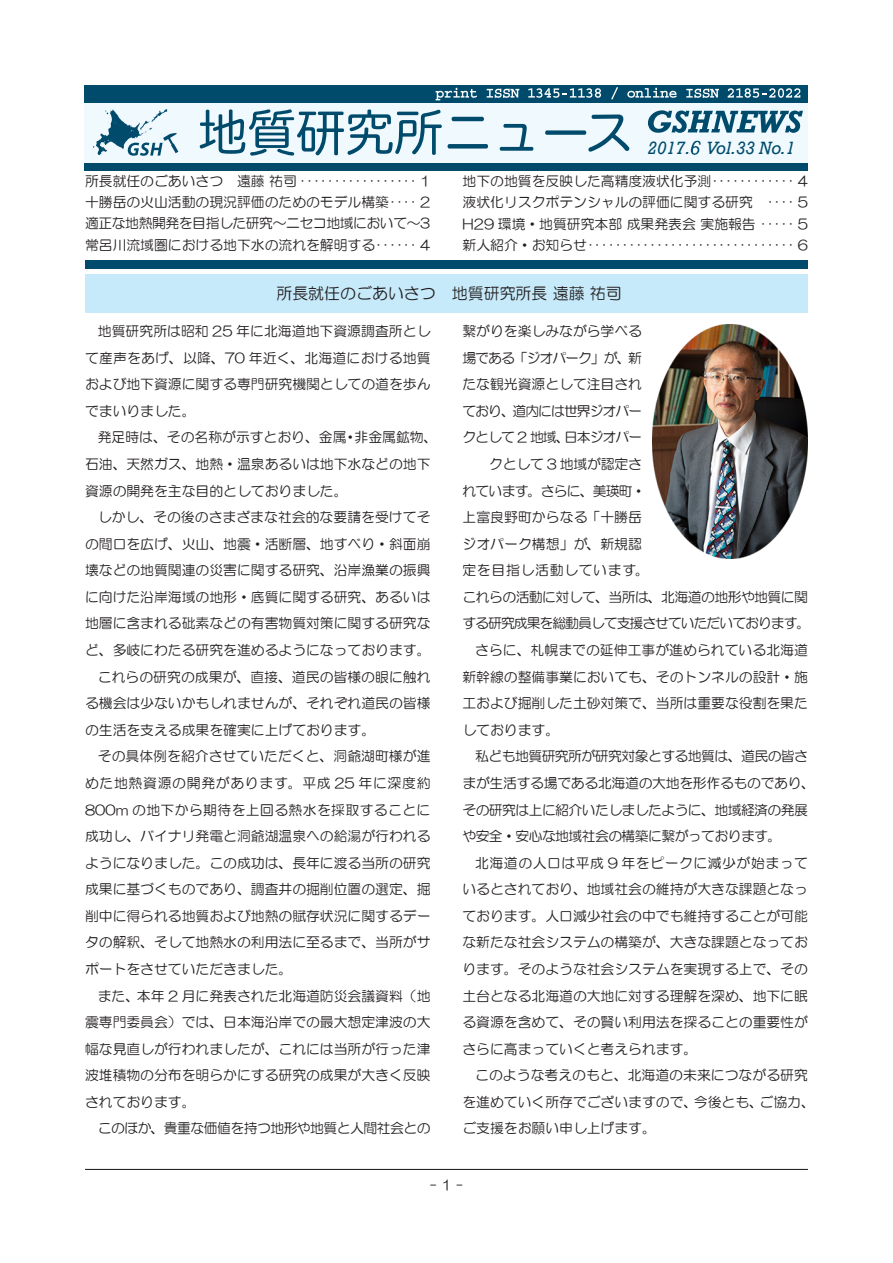
<style>
.page{position:relative;width:893px;height:1263px;background:#fff}
.page>*{position:absolute;margin:0;border:0;box-sizing:border-box;transform-origin:0 0}
.t1{font:italic 18.3px "Rockwell";color:#004b6c;scale:.96 1}
.t2{font:15.9px "HG Maru Gothic MPRO";color:#231f20}
.t3{font:13.8px/26.5px "HG Maru Gothic MPRO";color:#231f20;text-align:justify}
.t4{font:13.8px/26.5px "HG Maru Gothic MPRO";letter-spacing:-.04em;color:#231f20}
.t5{font:13.8px/26.5px "HG Maru Gothic MPRO";letter-spacing:-.07em;color:#231f20}
.t6{font:13.8px "HG Maru Gothic MPRO";letter-spacing:-.03em;color:#231f20}
.t7{font:13.8px "HG Maru Gothic MPRO";letter-spacing:-.035em;color:#231f20}
</style>
<div class="page">
<hr style="left:85px;top:1169px;width:723px;height:1px;background:#231f20">
<div style="left:85px;top:260px;width:723px;height:9px;background:#004b6c"></div>
<div style="left:85px;top:274px;width:723px;height:39px;background:#c6eafa"></div>
<div style="left:84px;top:85px;width:724px;height:85px;background:#f0f9fd"></div>
<div style="left:84px;top:85px;width:724px;height:17px;background:#004b6c"></div>
<svg style="left:200px;top:109px;width:242px;height:47px"></svg>
<hr style="left:452px;top:117px;width:32px;height:4px;background:#004b6c;border-radius:2px">
<div style="left:447px;top:144px;width:41px;height:5px;background:#004b6c;border-radius:2px"></div>
<svg style="left:500px;top:124px;width:33px;height:27px"></svg>
<div style="left:545px;top:130px;width:41px;height:5px;background:#004b6c;border-radius:2px"></div>
<svg style="left:588px;top:114px;width:41px;height:38px"></svg>
<svg style="left:93px;top:109px;width:85px;height:47px"></svg>
<div style="left:84px;top:163px;width:724px;height:7px;background:#004b6c"></div>
<svg style="left:648px;top:110px;width:155px;height:23px"></svg>
<svg style="left:436px;top:88px;width:41px;height:12px"></svg>
<svg style="left:487px;top:89px;width:32px;height:9px"></svg>
<svg style="left:528px;top:88px;width:73px;height:10px"></svg>
<svg style="left:611px;top:87px;width:7px;height:13px"></svg>
<svg style="left:627px;top:88px;width:50px;height:10px"></svg>
<svg style="left:686px;top:89px;width:33px;height:9px"></svg>
<svg style="left:728px;top:88px;width:72px;height:10px"></svg>
<img style="left:652px;top:324px;width:156px;height:234px">
<img style="left:691px;top:141px;width:9px;height:14px">
<p class="t1" style="left:648px;top:137px;width:155px">2017.5 Vol.33 No.1</p>
<p class="t3" style="left:85px;top:168px;width:347px">所長就任のごあいさつ　遠藤 祐司･････････････････ 1</p>
<p class="t3" style="left:85px;top:189px;width:347px">十勝岳の火山活動の現況評価のためのモデル構築････ 2</p>
<p class="t6" style="left:85px;top:217px;width:347px">適正な地熱開発を目指した研究〜ニセコ地域において〜3</p>
<p class="t3" style="left:85px;top:231px;width:347px">常呂川流域圏における地下水の流れを解明する･･････ 4</p>
<p class="t2" style="left:276px;top:285px;width:347px">所長就任のごあいさつ　地質研究所長 遠藤 祐司</p>
<p class="t3" style="left:463px;top:168px;width:347px">地下の地質を反映した高精度液状化予測････････････ 4</p>
<p class="t3" style="left:463px;top:189px;width:347px">液状化リスクポテンシャルの評価に関する研究　････ 5</p>
<p class="t3" style="left:463px;top:210px;width:347px">H29 環境・地質研究本部 成果発表会 実施報告･････ 5</p>
<p class="t3" style="left:463px;top:232px;width:347px">新人紹介・お知らせ･･････････････････････････････ 6</p>
<p class="t3" style="left:85px;top:318px;width:347px;text-indent:13px">地質研究所は昭和 25 年に北海道地下資源調査所として産声をあげ、以降、70 年近く、北海道における地質および地下資源に関する専門研究機関としての道を歩んでまいりました。</p>
<p class="t3" style="left:85px;top:424px;width:354px;text-align:left;text-indent:13px">発足時は、その名称が示すとおり、金属・非金属鉱物、石油、天然ガス、地熱・温泉あるいは地下水などの地下資源の開発を主な目的としておりました。</p>
<p class="t3" style="left:85px;top:504px;width:347px;text-indent:13px">しかし、その後のさまざまな社会的な要請を受けてその間口を広げ、火山、地震・活断層、地すべり・斜面崩壊などの地質関連の災害に関する研究、沿岸漁業の振興に向けた沿岸海域の地形・底質に関する研究、あるいは地層に含まれる砒素などの有害物質対策に関する研究など、多岐にわたる研究を進めるようになっております。</p>
<p class="t3" style="left:85px;top:663px;width:347px;text-indent:13px">これらの研究の成果が、直接、道民の皆様の眼に触れる機会は少ないかもしれませんが、それぞれ道民の皆様の生活を支える成果を確実に上げております。</p>
<p class="t3" style="left:85px;top:743px;width:347px;text-indent:13px">その具体例を紹介させていただくと、洞爺湖町様が進めた地熱資源の開発があります。平成 25 年に深度約800m の地下から期待を上回る熱水を採取することに成功し、バイナリ発電と洞爺湖温泉への給湯が行われるようになりました。この成功は、長年に渡る当所の研究成果に基づくものであり、調査井の掘削位置の選定、掘削中に得られる地質および地熱の賦存状況に関するデータの解釈、そして地熱水の利用法に至るまで、当所がサポートをさせていただきました。</p>
<p class="t3" style="left:85px;top:982px;width:347px;text-indent:13px">また、本年 2 月に発表された北海道防災会議資料（地震専門委員会）では、日本海沿岸での最大想定津波の大幅な見直しが行われましたが、これには当所が行った津波堆積物の分布を明らかにする研究の成果が大きく反映されております。</p>
<p class="t7" style="left:98px;top:1121px;width:334px">このほか、貴重な価値を持つ地形や地質と人間社会との</p>
<p class="t3" style="left:462px;top:318px;width:188px;text-align:left">繋がりを楽しみながら学べる場である「ジオパーク」が、新たな観光資源として注目されており、道内には世界ジオパークとして 2 地域、日本ジオパー　　クとして 3 地域が認定されています。さらに、美瑛町・上富良野町からなる「十勝岳ジオパーク構想」が、新規認定を目指し活動しています。</p>
<p class="t5" style="left:462px;top:584px;width:349px">これらの活動に対して、当所は、北海道の地形や地質に関する研究成果を総動員して支援させていただいております。</p>
<p class="t3" style="left:462px;top:637px;width:347px;text-indent:13px">さらに、札幌までの延伸工事が進められている北海道新幹線の整備事業においても、そのトンネルの設計・施工および掘削した土砂対策で、当所は重要な役割を果たしております。</p>
<p class="t4" style="left:462px;top:743px;width:354px;text-indent:13px">私ども地質研究所が研究対象とする地質は、道民の皆さまが生活する場である北海道の大地を形作るものであり、その研究は上に紹介いたしましたように、地域経済の発展や安全・安心な地域社会の構築に繋がっております。</p>
<p class="t3" style="left:462px;top:849px;width:347px;text-indent:13px">北海道の人口は平成 9 年をピークに減少が始まっているとされており、地域社会の維持が大きな課題となっております。人口減少社会の中でも維持することが可能な新たな社会システムの構築が、大きな課題となっております。そのような社会システムを実現する上で、その土台となる北海道の大地に対する理解を深め、地下に眠る資源を含めて、その賢い利用法を探ることの重要性がさらに高まっていくと考えられます。</p>
<p class="t3" style="left:462px;top:1062px;width:354px;text-align:left;text-indent:13px">このような考えのもと、北海道の未来につながる研究を進めていく所存でございますので、今後とも、ご協力、ご支援をお願い申し上げます。</p>
<p class="t3" style="left:430px;top:1171px;width:35px">- 1 -</p>
</div>
